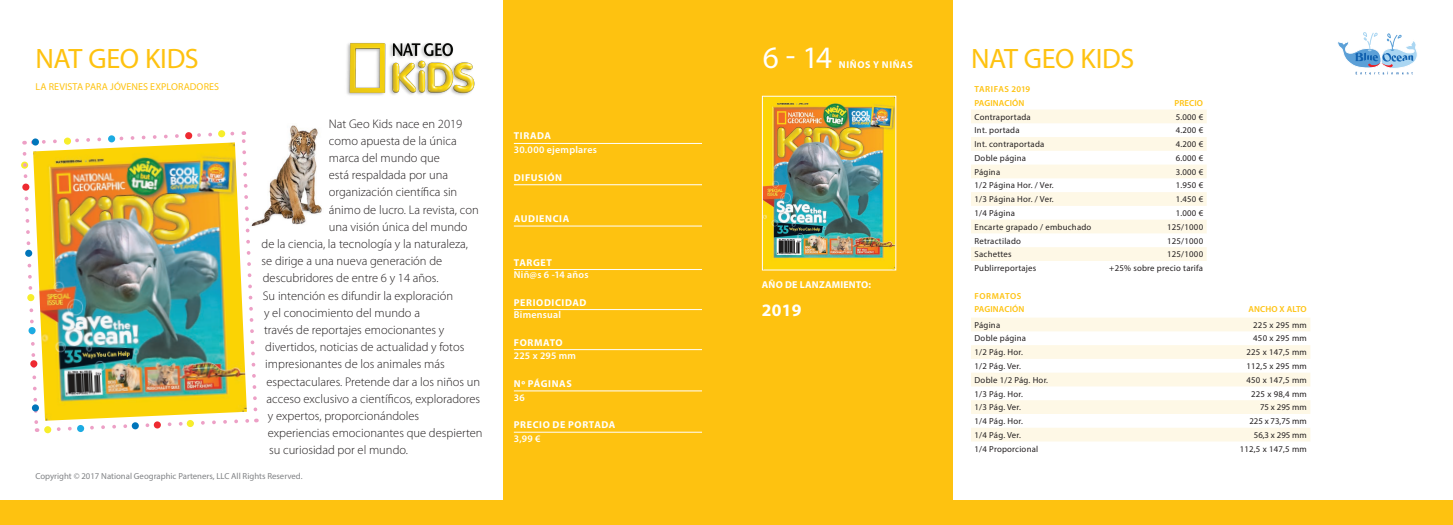
<style>
.page{position:relative;width:1453px;height:525px;background:#fff}
.page>*{position:absolute;margin:0;border:0;box-sizing:border-box;transform-origin:0 0}
.t1{font:31.25px "Myriad Pro";color:#fff}
.t2{font:28.12px "Myriad Pro";letter-spacing:-.015em;color:#fec210}
.t3{font:700 17.5px "Myriad Pro";color:#fff}
.t4{font:300 12.5px "Myriad Pro";color:#231f20}
.t5{font:700 10px "Myriad Pro";letter-spacing:.055em;color:#fff}
.t6{font:600 10px "Myriad Pro";letter-spacing:.025em;color:#fff}
.t7{font:10px "Myriad Pro";letter-spacing:.015em;color:#fec210}
.t8{font:700 10px "Myriad Pro";letter-spacing:.015em;color:#fff}
.t9{font:8.75px "Myriad Pro";letter-spacing:.025em;color:#231f20}
.t10{font:8.75px "Myriad Pro";color:#808285}
.t11{font:600 8.75px/13.8px "Myriad Pro";letter-spacing:.015em;color:#fec210}
</style>
<div class="page">
<div style="left:503px;top:0;width:254px;height:524px;background:#fec210"></div>
<div style="left:726px;top:0;width:227px;height:524px;background:#fec210"></div>
<img style="left:764px;top:98px;width:130px;height:170px">
<svg style="left:971px;top:109px;width:235px;height:152px;fill:#fef8e7"></svg>
<svg style="left:971px;top:318px;width:339px;height:123px;fill:#fef8e6"></svg>
<div style="left:0;top:500px;width:1452px;height:24px;background:#fec210"></div>
<svg style="left:1338px;top:32px;width:79px;height:42px"></svg>
<hr style="left:514px;top:143px;width:188px;height:1px;background:#fff">
<hr style="left:514px;top:184px;width:188px;height:1px;background:#fff">
<hr style="left:514px;top:225px;width:188px;height:1px;background:#fff">
<hr style="left:514px;top:269px;width:188px;height:1px;background:#fff">
<hr style="left:514px;top:309px;width:188px;height:1px;background:#fff">
<hr style="left:514px;top:349px;width:188px;height:1px;background:#fff">
<hr style="left:514px;top:390px;width:188px;height:1px;background:#fff">
<hr style="left:514px;top:431px;width:188px;height:1px;background:#fff">
<img style="left:346px;top:43px;width:129px;height:53px">
<img style="left:259px;top:125px;width:63px;height:100px">
<img style="left:21px;top:130px;width:238px;height:303px">
<div style="left:30px;top:360px;width:8px;height:7px;background:#ee2a31;border-radius:50%"></div>
<svg style="left:22px;top:183px;width:8px;height:8px"></svg>
<div style="left:108px;top:135px;width:7px;height:7px;background:#1cabe2;border-radius:50%"></div>
<div style="left:218px;top:130px;width:7px;height:7px;background:#f7ee2b;border-radius:50%"></div>
<svg style="left:28px;top:326px;width:8px;height:8px"></svg>
<div style="left:27px;top:294px;width:8px;height:7px;background:#f7ee2b;border-radius:50%"></div>
<div style="left:64px;top:137px;width:7px;height:8px;background:#f7ee2b;border-radius:50%"></div>
<div style="left:185px;top:132px;width:7px;height:7px;background:#ee2a31;border-radius:50%"></div>
<div style="left:32px;top:404px;width:7px;height:7px;background:#0075ba;border-radius:50%"></div>
<div style="left:32px;top:138px;width:7px;height:8px;background:#0075ba;border-radius:50%"></div>
<div style="left:25px;top:249px;width:7px;height:8px;background:#0075ba;border-radius:50%"></div>
<div style="left:77px;top:424px;width:7px;height:8px;background:#1cabe2;border-radius:50%"></div>
<div style="left:187px;top:419px;width:7px;height:8px;background:#f7ee2b;border-radius:50%"></div>
<svg style="left:44px;top:425px;width:8px;height:8px"></svg>
<div style="left:154px;top:421px;width:7px;height:7px;background:#ee2a31;border-radius:50%"></div>
<div style="left:132px;top:422px;width:7px;height:7px;background:#0075ba;border-radius:50%"></div>
<h2 class="t2" style="left:35px;top:41px;width:165px">NAT GEO KIDS</h2>
<p class="t7" style="left:35px;top:80px;width:185px">LA REVISTA PARA JÓVENES EXPLORADORES</p>
<p class="t4" style="left:329px;top:116px;width:135px">Nat Geo Kids nace en 2019</p>
<p class="t4" style="left:329px;top:134px;width:129px">como apuesta de la única</p>
<p class="t4" style="left:329px;top:151px;width:112px">marca del mundo que</p>
<p class="t4" style="left:329px;top:168px;width:121px">está respaldada por una</p>
<p class="t4" style="left:329px;top:185px;width:130px">organización científica sin</p>
<p class="t4" style="left:329px;top:202px;width:151px">ánimo de lucro. La revista, con</p>
<p class="t4" style="left:329px;top:219px;width:140px">una visión única del mundo</p>
<p class="t4" style="left:262px;top:237px;width:208px">de la ciencia, la tecnología y la naturaleza,</p>
<p class="t4" style="left:262px;top:254px;width:182px">se dirige a una nueva generación de</p>
<p class="t4" style="left:263px;top:271px;width:177px">descubridores de entre 6 y 14 años.</p>
<p class="t4" style="left:263px;top:288px;width:192px">Su intención es difundir la exploración</p>
<p class="t4" style="left:264px;top:305px;width:157px">y el conocimiento del mundo a</p>
<p class="t4" style="left:264px;top:323px;width:182px">través de reportajes emocionantes y</p>
<p class="t4" style="left:265px;top:340px;width:201px">divertidos, noticias de actualidad y fotos</p>
<p class="t4" style="left:265px;top:357px;width:181px">impresionantes de los animales más</p>
<p class="t4" style="left:267px;top:374px;width:215px">espectaculares. Pretende dar a los niños un</p>
<p class="t4" style="left:267px;top:391px;width:215px">acceso exclusivo a científicos, exploradores</p>
<p class="t4" style="left:268px;top:409px;width:153px">y expertos, proporcionándoles</p>
<p class="t4" style="left:268px;top:426px;width:216px">experiencias emocionantes que despierten</p>
<p class="t4" style="left:269px;top:443px;width:140px">su curiosidad por el mundo.</p>
<p class="t10" style="left:35px;top:470px;width:269px">Copyright © 2017 National Geographic Parteners, LLC All Rights Reserved.</p>
<p class="t5" style="left:514px;top:129px;width:39px">TIRADA</p>
<p class="t6" style="left:514px;top:143px;width:85px">30.000 ejemplares</p>
<p class="t5" style="left:514px;top:171px;width:50px">DIFUSIÓN</p>
<p class="t5" style="left:514px;top:212px;width:57px">AUDIENCIA</p>
<p class="t5" style="left:514px;top:255px;width:39px">TARGET</p>
<p class="t6" style="left:514px;top:268px;width:76px">Niñ@s 6 -14 años</p>
<p class="t5" style="left:514px;top:295px;width:74px">PERIODICIDAD</p>
<p class="t6" style="left:514px;top:308px;width:49px">Bimensual</p>
<p class="t5" style="left:514px;top:335px;width:50px">FORMATO</p>
<p class="t6" style="left:514px;top:349px;width:64px">225 x 295 mm</p>
<p class="t5" style="left:514px;top:377px;width:59px">Nº PÁGINAS</p>
<p class="t6" style="left:514px;top:391px;width:12px">36</p>
<p class="t5" style="left:514px;top:418px;width:103px">PRECIO DE PORTADA</p>
<p class="t6" style="left:514px;top:432px;width:28px">3,99 €</p>
<h1 class="t1" style="left:763px;top:38px;width:71px">6 - 14</h1>
<p class="t5" style="left:839px;top:58px;width:76px">NIÑOS Y NIÑAS</p>
<h2 class="t2" style="left:971px;top:41px;width:165px">NAT GEO KIDS</h2>
<p class="t11" style="left:974px;top:82px;width:57px">TARIFAS 2019<br>PAGINACIÓN</p>
<p class="t11" style="left:1174px;top:96px;width:30px">PRECIO</p>
<p class="t8" style="left:762px;top:278px;width:111px">AÑO DE LANZAMIENTO:</p>
<h3 class="t3" style="left:762px;top:298px;width:41px">2019</h3>
<p class="t9" style="left:974px;top:111px;width:58px">Contraportada</p>
<p class="t9" style="left:1176px;top:111px;width:29px">5.000 €</p>
<p class="t9" style="left:974px;top:125px;width:47px">Int. portada</p>
<p class="t9" style="left:1176px;top:125px;width:29px">4.200 €</p>
<p class="t9" style="left:974px;top:139px;width:71px">Int. contraportada</p>
<p class="t9" style="left:1176px;top:139px;width:29px">4.200 €</p>
<p class="t9" style="left:974px;top:152px;width:53px">Doble página</p>
<p class="t9" style="left:1176px;top:152px;width:29px">6.000 €</p>
<p class="t9" style="left:974px;top:166px;width:27px">Página</p>
<p class="t9" style="left:1176px;top:166px;width:29px">3.000 €</p>
<p class="t9" style="left:974px;top:180px;width:81px">1/2 Página Hor. / Ver.</p>
<p class="t9" style="left:1176px;top:180px;width:29px">1.950 €</p>
<p class="t9" style="left:974px;top:194px;width:81px">1/3 Página Hor. / Ver.</p>
<p class="t9" style="left:1176px;top:194px;width:29px">1.450 €</p>
<p class="t9" style="left:974px;top:207px;width:42px">1/4 Página</p>
<p class="t9" style="left:1176px;top:207px;width:29px">1.000 €</p>
<p class="t9" style="left:974px;top:221px;width:118px">Encarte grapado / embuchado</p>
<p class="t9" style="left:1167px;top:221px;width:37px">125/1000</p>
<p class="t9" style="left:974px;top:235px;width:48px">Retractilado</p>
<p class="t9" style="left:1167px;top:235px;width:37px">125/1000</p>
<p class="t9" style="left:974px;top:249px;width:39px">Sachettes</p>
<p class="t9" style="left:1167px;top:249px;width:37px">125/1000</p>
<p class="t9" style="left:974px;top:262px;width:63px">Publirreportajes</p>
<p class="t9" style="left:1109px;top:262px;width:95px">+25% sobre precio tarifa</p>
<p class="t11" style="left:974px;top:288px;width:51px">FORMATOS<br>PAGINACIÓN</p>
<p class="t11" style="left:1248px;top:302px;width:60px">ANCHO X ALTO</p>
<p class="t9" style="left:974px;top:319px;width:27px">Página</p>
<p class="t9" style="left:1253px;top:319px;width:55px">225 x 295 mm</p>
<p class="t9" style="left:974px;top:333px;width:53px">Doble página</p>
<p class="t9" style="left:1253px;top:333px;width:55px">450 x 295 mm</p>
<p class="t9" style="left:974px;top:347px;width:50px">1/2 Pág. Hor.</p>
<p class="t9" style="left:1246px;top:347px;width:62px">225 x 147,5 mm</p>
<p class="t9" style="left:974px;top:360px;width:48px">1/2 Pág. Ver.</p>
<p class="t9" style="left:1246px;top:360px;width:62px">112,5 x 295 mm</p>
<p class="t9" style="left:974px;top:374px;width:75px">Doble 1/2 Pág. Hor.</p>
<p class="t9" style="left:1246px;top:374px;width:62px">450 x 147,5 mm</p>
<p class="t9" style="left:974px;top:388px;width:50px">1/3 Pág. Hor.</p>
<p class="t9" style="left:1251px;top:388px;width:57px">225 x 98,4 mm</p>
<p class="t9" style="left:974px;top:402px;width:48px">1/3 Pág. Ver.</p>
<p class="t9" style="left:1260px;top:402px;width:48px">75 x 295 mm</p>
<p class="t9" style="left:974px;top:415px;width:50px">1/4 Pág. Hor.</p>
<p class="t9" style="left:1249px;top:415px;width:59px">225 x 73,75 mm</p>
<p class="t9" style="left:974px;top:429px;width:48px">1/4 Pág. Ver.</p>
<p class="t9" style="left:1254px;top:429px;width:54px">56,3 x 295 mm</p>
<p class="t9" style="left:974px;top:443px;width:65px">1/4 Proporcional</p>
<p class="t9" style="left:1240px;top:443px;width:69px">112,5 x 147,5 mm</p>
</div>
